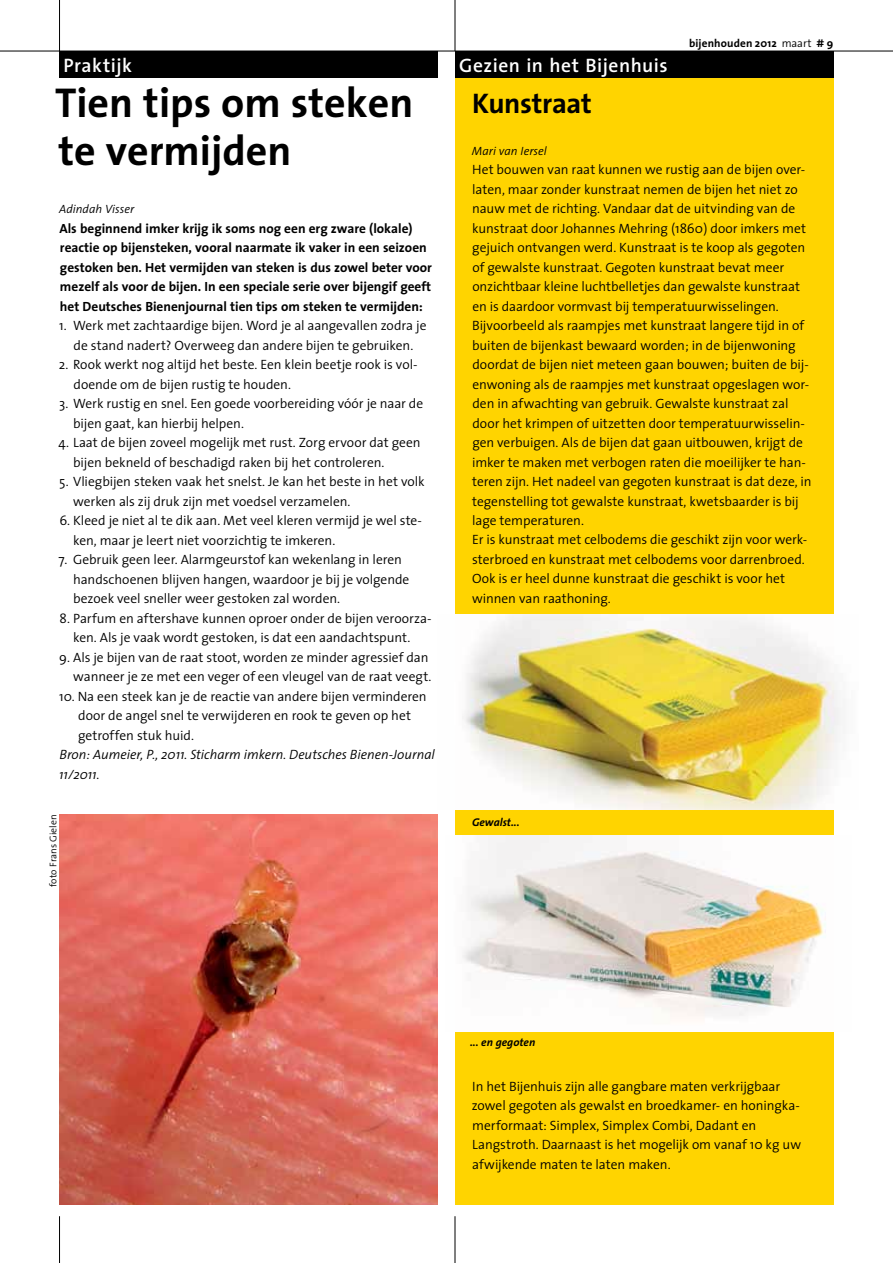
<style>
.page{position:relative;width:893px;height:1263px;background:#fff}
.page>*{position:absolute;margin:0;border:0;box-sizing:border-box;transform-origin:0 0}
.t1{font:700 42px/48px "The Sans";color:#000}
.t2{font:700 28.5px "The Sans";letter-spacing:-.01em;color:#000}
.t3{font:600 19.5px "The Sans";letter-spacing:.025em;color:#fff}
.t4{font:300 13.5px/19.5px "The Sans";letter-spacing:-.005em;color:#000}
.t5{font:italic 300 13.5px/19.5px "The Sans";letter-spacing:-.005em;color:#000}
.t6{font:700 13.35px/19.5px "The Sans";color:#000}
.t7{font:italic 300 12px "The Sans";color:#000}
.t8{font:700 11.25px "The Sans";letter-spacing:.01em;color:#000}
.t9{font:italic 700 11.25px "The Sans";color:#000}
.t10{font:300 9.75px "The Sans";color:#000}
.s1{font-weight:300}
</style>
<div class="page">
<hr style="left:59px;top:0;width:1px;height:51px;background:#000">
<hr style="left:455px;top:0;width:1px;height:51px;background:#000">
<hr style="left:59px;top:1216px;width:1px;height:47px;background:#000">
<hr style="left:455px;top:1216px;width:1px;height:47px;background:#000">
<hr style="left:0;top:51px;width:893px;height:1px;background:#000">
<div style="left:455px;top:73px;width:378px;height:1131px;background:#ffd400"></div>
<div style="left:455px;top:51px;width:378px;height:27px;background:#000"></div>
<img style="left:455px;top:614px;width:386px;height:196px">
<img style="left:455px;top:836px;width:378px;height:195px">
<img style="left:60px;top:814px;width:378px;height:390px">
<div style="left:59px;top:51px;width:378px;height:27px;background:#000"></div>
<h3 class="t3" style="left:63px;top:49px;width:70px">Praktijk</h3>
<h1 class="t1" style="left:55px;top:78px;width:360px">Tien tips om steken te vermijden</h1>
<p class="t7" style="left:59px;top:199px;width:77px">Adindah Visser</p>
<p class="t6" style="left:59px;top:218px;width:374px">Als beginnend imker krijg ik soms nog een erg zware (lokale) reactie op bijensteken, vooral naarmate ik vaker in een seizoen gestoken ben. Het vermijden van steken is dus zowel beter voor mezelf als voor de bijen. In een speciale serie over bijengif geeft het Deutsches Bienenjournal tien tips om steken te vermijden:</p>
<p class="t4" style="left:59px;top:315px;width:369px;text-align:center">1. Werk met zachtaardige bijen. Word je al aangevallen zodra je de stand nadert? Overweeg dan andere bijen te gebruiken.</p>
<p class="t4" style="left:73px;top:354px;width:346px;text-indent:-15px">2. Rook werkt nog altijd het beste. Een klein beetje rook is vol&shy;doende om de bijen rustig te houden.</p>
<p class="t4" style="left:73px;top:393px;width:352px;text-indent:-14px">3. Werk rustig en snel. Een goede voorbereiding vóór je naar de bijen gaat, kan hierbij helpen.</p>
<p class="t4" style="left:73px;top:432px;width:349px;text-indent:-15px">4. Laat de bijen zoveel mogelijk met rust. Zorg ervoor dat geen bijen bekneld of beschadigd raken bij het controleren.</p>
<p class="t4" style="left:73px;top:471px;width:353px;text-indent:-14px">5. Vliegbijen steken vaak het snelst. Je kan het beste in het volk werken als zij druk zijn met voedsel verzamelen.</p>
<p class="t4" style="left:73px;top:510px;width:350px;text-indent:-14px">6. Kleed je niet al te dik aan. Met veel kleren vermijd je wel ste&shy;ken, maar je leert niet voorzichtig te imkeren.</p>
<p class="t4" style="left:73px;top:549px;width:338px;text-indent:-15px">7. Gebruik geen leer. Alarmgeurstof kan wekenlang in leren handschoenen blijven hangen, waardoor je bij je volgende bezoek veel sneller weer gestoken zal worden.</p>
<p class="t4" style="left:60px;top:608px;width:374px;text-align:center">8. Parfum en aftershave kunnen oproer onder de bijen veroorza&shy;ken. Als je vaak wordt gestoken, is dat een aandachtspunt.</p>
<p class="t4" style="left:59px;top:647px;width:374px;text-align:right">9. Als je bijen van de raat stoot, worden ze minder agressief dan wanneer je ze met een veger of een vleugel van de raat veegt.</p>
<p class="t4" style="left:78px;top:686px;width:350px;text-indent:-19px">10. Na een steek kan je de reactie van andere bijen verminderen door de angel snel te verwijderen en rook te geven op het getroffen stuk huid.</p>
<p class="t5" style="left:59px;top:744px;width:377px">Bron: Aumeier, P., 2011. Sticharm imkern. Deutsches Bienen-Journal<br>11/2011.</p>
<p class="t8" style="left:689px;top:33px;width:146px">bijenhouden 2012 <span class="s1">maart</span> # 9</p>
<h3 class="t3" style="left:459px;top:49px;width:210px">Gezien in het Bijenhuis</h3>
<h2 class="t2" style="left:472px;top:79px;width:121px">Kunstraat</h2>
<p class="t7" style="left:472px;top:141px;width:76px">Mari van Iersel</p>
<p class="t4" style="left:472px;top:159px;width:341px">Het bouwen van raat kunnen we rustig aan de bijen over&shy;laten, maar zonder kunstraat nemen de bijen het niet zo nauw met de richting. Vandaar dat de uitvinding van de kunstraat door Johannes Mehring (1860) door imkers met gejuich ontvangen werd. Kunstraat is te koop als gegoten of gewalste kunstraat. Gegoten kunstraat bevat meer onzichtbaar kleine luchtbelletjes dan gewalste kunstraat en is daardoor vormvast bij temperatuurwisselingen.<br>Bijvoorbeeld als raampjes met kunstraat langere tijd in of buiten de bijenkast bewaard worden; in de bijenwoning doordat de bijen niet meteen gaan bouwen; buiten de bij&shy;enwoning als de raampjes met kunstraat opgeslagen wor&shy;den in afwachting van gebruik. Gewalste kunstraat zal door het krimpen of uitzetten door temperatuurwisselin&shy;gen verbuigen. Als de bijen dat gaan uitbouwen, krijgt de imker te maken met verbogen raten die moeilijker te han&shy;teren zijn. Het nadeel van gegoten kunstraat is dat deze, in tegenstelling tot gewalste kunstraat, kwetsbaarder is bij lage temperaturen.<br>Er is kunstraat met celbodems die geschikt zijn voor werk&shy;sterbroed en kunstraat met celbodems voor darrenbroed.<br>Ook is er heel dunne kunstraat die geschikt is voor het winnen van raathoning.</p>
<p class="t10" style="left:45px;top:887px;width:74px;rotate:-90deg">foto Frans Gielen</p>
<p class="t9" style="left:472px;top:812px;width:49px">Gewalst...</p>
<p class="t9" style="left:470px;top:1032px;width:67px">... en gegoten</p>
<p class="t4" style="left:472px;top:1076px;width:331px">In het Bijenhuis zijn alle gangbare maten verkrijgbaar zowel gegoten als gewalst en broedkamer- en honingka&shy;merformaat: Simplex, Simplex Combi, Dadant en Langstroth. Daarnaast is het mogelijk om vanaf 10 kg uw afwijkende maten te laten maken.</p>
</div>
